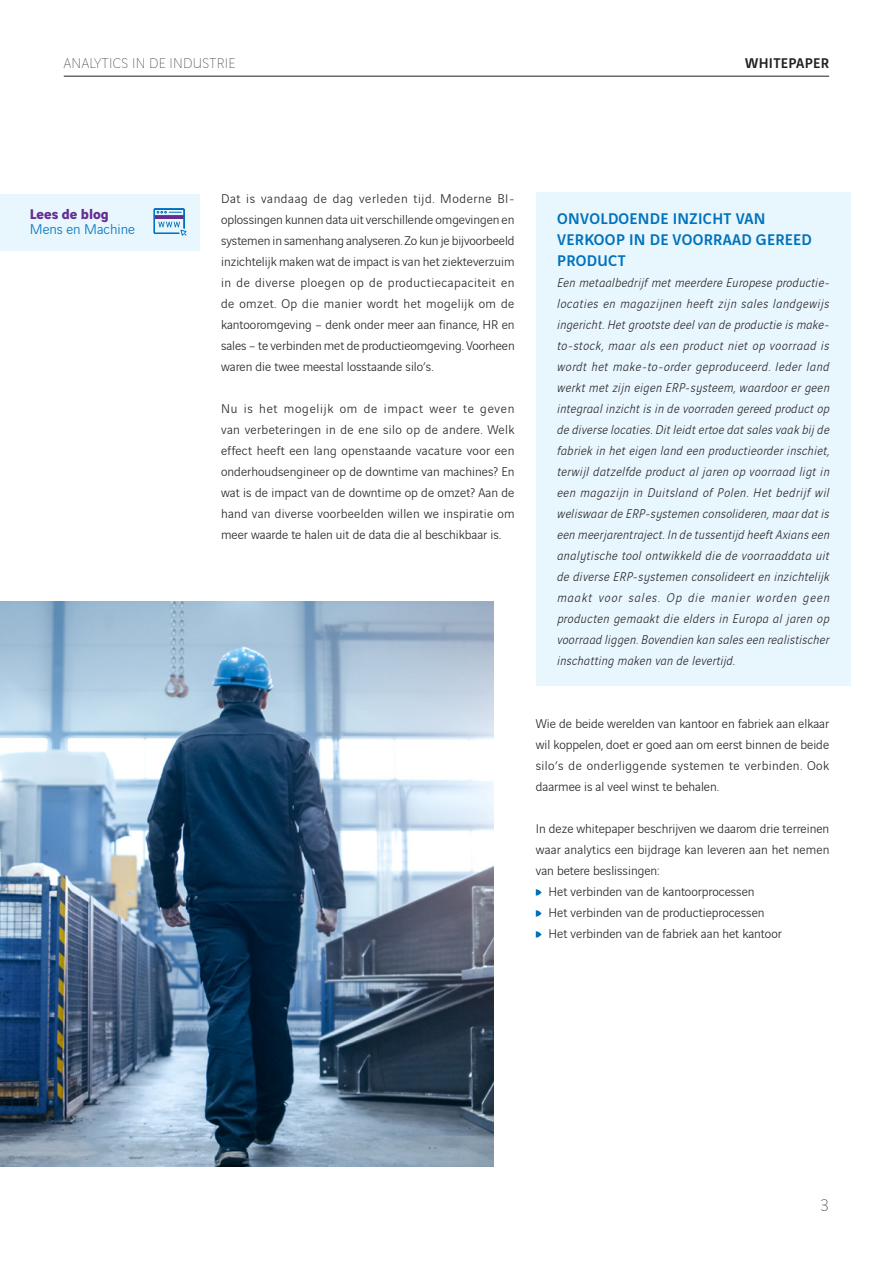
<style>
.page{position:relative;width:893px;height:1263px;background:#fff}
.page>*{position:absolute;margin:0;border:0;box-sizing:border-box;transform-origin:0 0}
.t1{font:200 18px "Vinci Sans";color:#231f20}
.t2{font:500 16.5px/21px "Vinci Sans";letter-spacing:.02em;color:#0072bc}
.t3{font:300 15px/15px "Vinci Sans";color:#0072bc}
.t4{font:200 15px "Vinci Sans";letter-spacing:.02em;color:#231f20}
.t5{font:500 15px "Vinci Sans";letter-spacing:.02em;color:#231f20}
.t6{font:300 13.5px/21px "Vinci Sans";color:#231f20;text-align:justify}
.t7{font:italic 300 13.5px/21px "Vinci Sans";letter-spacing:.03em;color:#231f20;text-align:justify}
.s1{font-weight:700;color:#652d91}
</style>
<div class="page">
<hr style="left:64px;top:76px;width:765px;height:1px;background:#231f20">
<div style="left:536px;top:192px;width:314px;height:494px;background:#e8f6fd"></div>
<img style="left:0;top:602px;width:493px;height:564px">
<svg style="left:536px;top:931px;width:6px;height:7px"></svg>
<svg style="left:536px;top:910px;width:6px;height:7px"></svg>
<svg style="left:536px;top:889px;width:6px;height:7px"></svg>
<div style="left:0;top:194px;width:200px;height:56px;background:#e8f6fd"></div>
<svg style="left:154px;top:208px;width:33px;height:28px"></svg>
<p class="t4" style="left:64px;top:52px;width:173px">ANALYTICS IN DE INDUSTRIE</p>
<p class="t5" style="left:745px;top:51px;width:85px">WHITEPAPER</p>
<h3 class="t3" style="left:30px;top:206px;width:107px"><span class="s1">Lees de blog<br></span>Mens en Machine</h3>
<h3 class="t6" style="left:221px;top:187px;width:295px">Dat is vandaag de dag verleden tijd. Moderne BI&shy;oplossingen kunnen data uit verschillende omgevingen en systemen in samenhang analyseren. Zo kun je bijvoorbeeld inzichtelijk maken wat de impact is van het ziekteverzuim in de diverse ploegen op de productiecapaciteit en de omzet. Op die manier wordt het mogelijk om de kantooromgeving – denk onder meer aan finance, HR en sales – te verbinden met de productieomgeving. Voorheen waren die twee meestal losstaande silo’s.</h3>
<h3 class="t6" style="left:221px;top:397px;width:295px">Nu is het mogelijk om de impact weer te geven van verbeteringen in de ene silo op de andere. Welk effect heeft een lang openstaande vacature voor een onderhoudsengineer op de downtime van machines? En wat is de impact van de downtime op de omzet? Aan de hand van diverse voorbeelden willen we inspiratie om meer waarde te halen uit de data die al beschikbaar is.</h3>
<h3 class="t2" style="left:557px;top:206px;width:256px">ONVOLDOENDE INZICHT VAN<br>VERKOOP IN DE VOORRAAD GEREED<br>PRODUCT</h3>
<h3 class="t7" style="left:557px;top:271px;width:274px">Een metaalbedrijf met meerdere Europese productie&shy;locaties en magazijnen heeft zijn sales landgewijs ingericht. Het grootste deel van de productie is make&shy;to-stock, maar als een product niet op voorraad is wordt het make-to-order geproduceerd. Ieder land werkt met zijn eigen ERP-systeem, waardoor er geen integraal inzicht is in de voorraden gereed product op de diverse locaties. Dit leidt ertoe dat sales vaak bij de fabriek in het eigen land een productieorder inschiet, terwijl datzelfde product al jaren op voorraad ligt in een magazijn in Duitsland of Polen. Het bedrijf wil weliswaar de ERP-systemen consolideren, maar dat is een meerjarentraject. In de tussentijd heeft Axians een analytische tool ontwikkeld die de voorraaddata uit de diverse ERP-systemen consolideert en inzichtelijk maakt voor sales. Op die manier worden geen producten gemaakt die elders in Europa al jaren op voorraad liggen. Bovendien kan sales een realistischer inschatting maken van de levertijd.</h3>
<h3 class="t6" style="left:536px;top:712px;width:295px">Wie de beide werelden van kantoor en fabriek aan elkaar wil koppelen, doet er goed aan om eerst binnen de beide silo’s de onderliggende systemen te verbinden. Ook daarmee is al veel winst te behalen.</h3>
<h3 class="t6" style="left:536px;top:817px;width:295px">In deze whitepaper beschrijven we daarom drie terreinen waar analytics een bijdrage kan leveren aan het nemen van betere beslissingen:</h3>
<h3 class="t6" style="left:549px;top:880px;width:208px">Het verbinden van de kantoorprocessen</h3>
<h3 class="t6" style="left:549px;top:901px;width:218px">Het verbinden van de productieprocessen</h3>
<h3 class="t6" style="left:549px;top:922px;width:235px">Het verbinden van de fabriek aan het kantoor</h3>
<h1 class="t1" style="left:820px;top:1192px;width:10px">3</h1>
</div>
